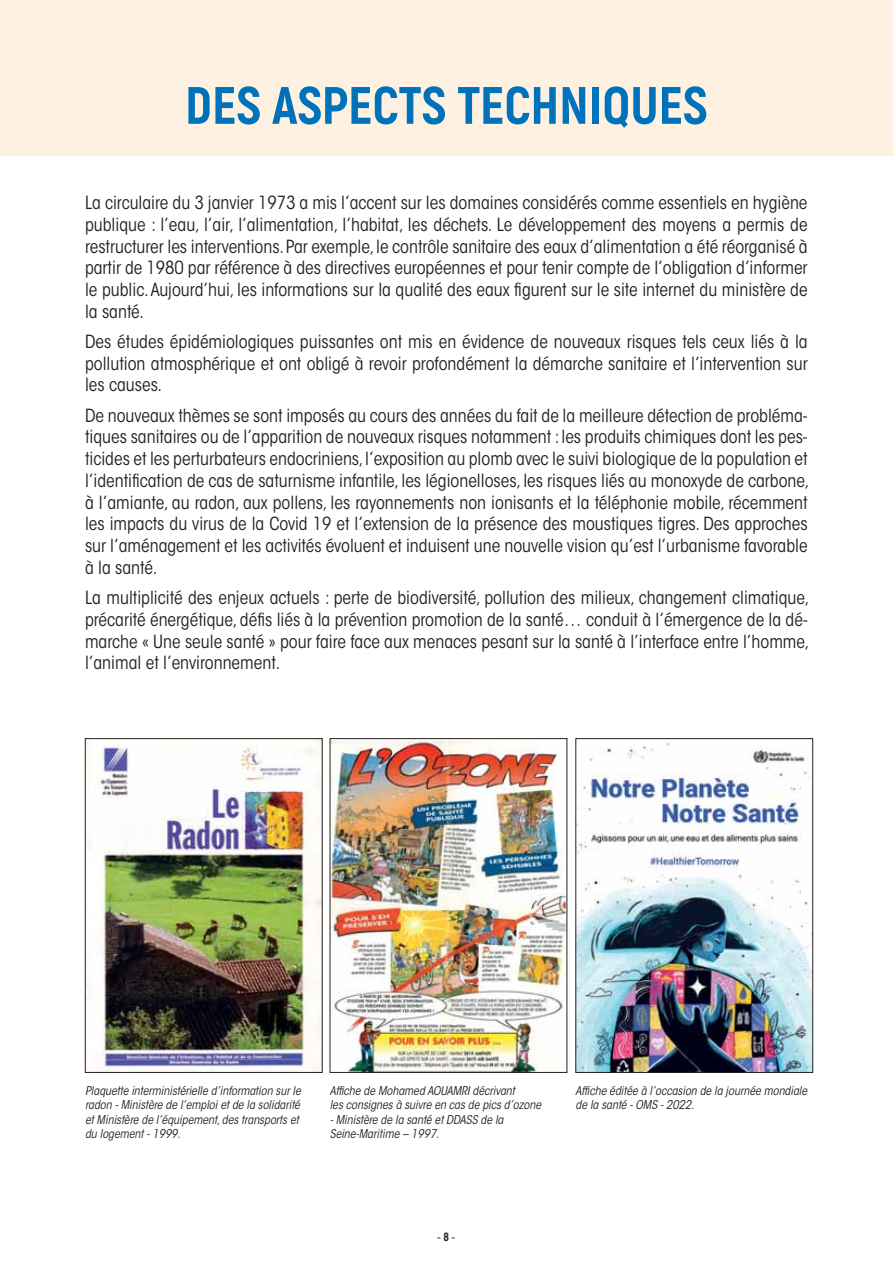
<style>
.page{position:relative;width:893px;height:1263px;background:#fff}
.page>*{position:absolute;margin:0;border:0;box-sizing:border-box;transform-origin:0 0}
.t1{font:800 52.5px "Akrobat";color:#0072ba}
.t2{font:condensed 18px/21.8px "ITC Avant Garde Std";color:#231f20;text-align:justify}
.t3{font:italic condensed 12px/14.4px "ITC Avant Garde Std";color:#231f20}
.t4{font:800 12px "Akrobat";color:#0072ba}
.s1{color:#231f20}
</style>
<div class="page">
<div style="left:0;top:0;width:893px;height:155px;background:#fff1e1"></div>
<img style="left:577px;top:743px;width:234px;height:328px">
<div style="left:575px;top:738px;width:238px;height:335px;border:1px solid #231f20"></div>
<img style="left:87px;top:740px;width:233px;height:331px">
<div style="left:85px;top:738px;width:237px;height:335px;border:1px solid #231f20"></div>
<img style="left:332px;top:740px;width:233px;height:331px">
<div style="left:330px;top:738px;width:237px;height:335px;border:1px solid #231f20"></div>
<h1 class="t1" style="left:185px;top:83px;width:524px">DES ASPECTS TECHNIQUES</h1>
<p class="t2" style="left:85px;top:193px;width:724px">La circulaire du 3 janvier 1973 a mis l’accent sur les domaines considérés comme essentiels en hygiène publique : l’eau, l’air, l’alimentation, l’habitat, les déchets. Le développement des moyens a permis de restructurer les interventions. Par exemple, le contrôle sanitaire des eaux d’alimentation a été réorganisé à partir de 1980 par référence à des directives européennes et pour tenir compte de l’obligation d’informer le public. Aujourd’hui, les informations sur la qualité des eaux figurent sur le site internet du ministère de la santé.</p>
<p class="t2" style="left:85px;top:332px;width:724px">Des études épidémiologiques puissantes ont mis en évidence de nouveaux risques tels ceux liés à la pollution atmosphérique et ont obligé à revoir profondément la démarche sanitaire et l’intervention sur les causes.</p>
<p class="t2" style="left:85px;top:405px;width:726px">De nouveaux thèmes se sont imposés au cours des années du fait de la meilleure détection de probléma&shy;tiques sanitaires ou de l’apparition de nouveaux risques notamment : les produits chimiques dont les pes&shy;ticides et les perturbateurs endocriniens, l’exposition au plomb avec le suivi biologique de la population et l’identification de cas de saturnisme infantile, les légionelloses, les risques liés au monoxyde de carbone, à l’amiante, au radon, aux pollens, les rayonnements non ionisants et la téléphonie mobile, récemment les impacts du virus de la Covid 19 et l’extension de la présence des moustiques tigres. Des approches sur l’aménagement et les activités évoluent et induisent une nouvelle vision qu’est l’urbanisme favorable à la santé.</p>
<p class="t2" style="left:85px;top:588px;width:726px">La multiplicité des enjeux actuels : perte de biodiversité, pollution des milieux, changement climatique, précarité énergétique, défis liés à la prévention promotion de la santé… conduit à l’émergence de la dé&shy;marche « Une seule santé » pour faire face aux menaces pesant sur la santé à l’interface entre l’homme, l’animal et l’environnement.</p>
<p class="t3" style="left:85px;top:1084px;width:217px">Plaquette interministérielle d’information sur le radon - Ministère de l’emploi et de la solidarité et Ministère de l’équipement, des transports et du logement - 1999.</p>
<p class="t3" style="left:330px;top:1084px;width:213px">Affiche de Mohamed AOUAMRI décrivant<br>les consignes à suivre en cas de pics d’ozone</p>
<p class="t3" style="left:330px;top:1113px;width:175px">- Ministère de la santé et DDASS de la<br>Seine-Maritime – 1997.</p>
<p class="t3" style="left:575px;top:1084px;width:233px">Affiche éditée à l’occasion de la journée mondiale de la santé - OMS - 2022.</p>
<p class="t4" style="left:437px;top:1232px;width:20px">- <span class="s1">8</span> -</p>
</div>
